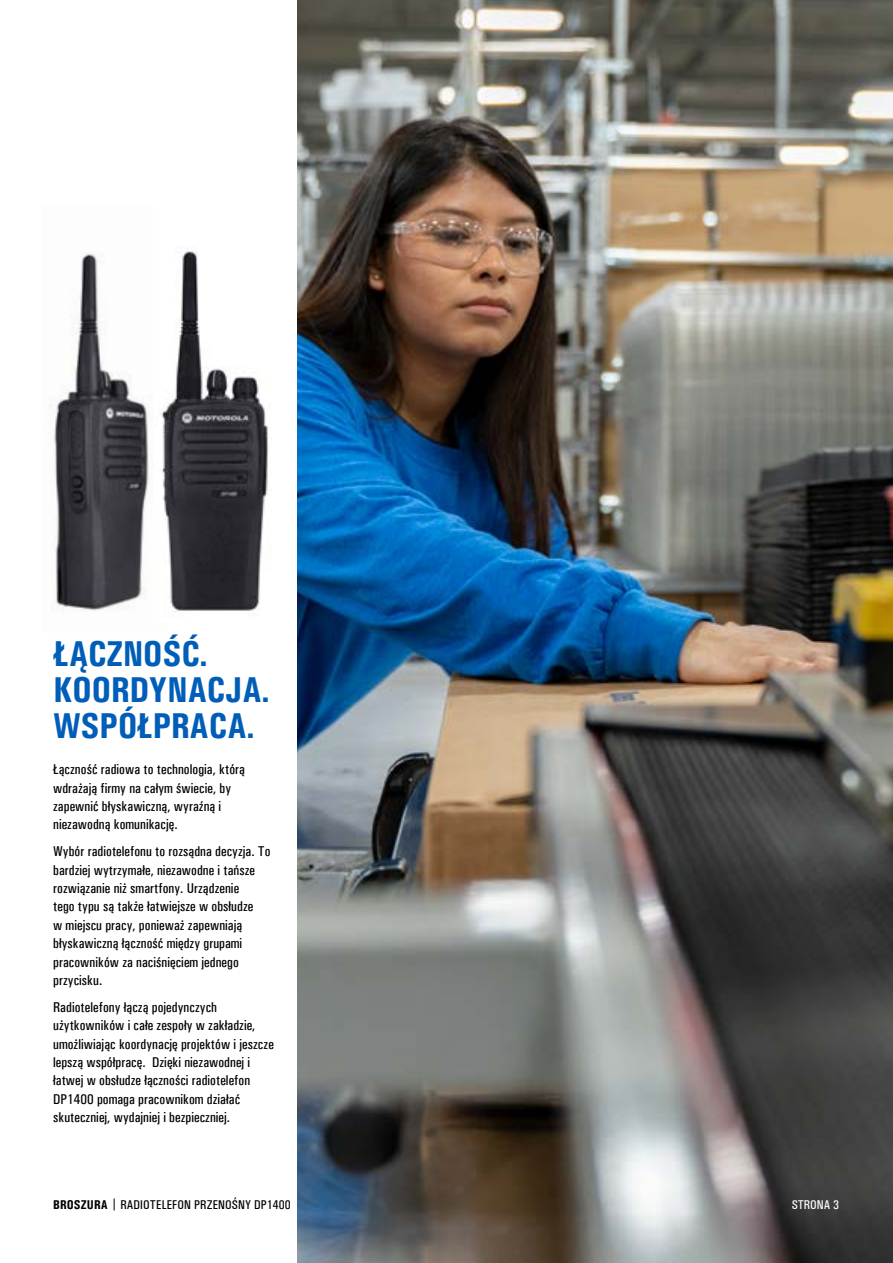
<style>
.page{position:relative;width:893px;height:1263px;background:#fff}
.page>*{position:absolute;margin:0;border:0;box-sizing:border-box;transform-origin:0 0}
.t1{font:700 36px/36px "Univers Condensed";letter-spacing:-.01em;color:#005eb8}
.t2{font:500 14.25px/18.3px "Univers Condensed";letter-spacing:.005em;color:#000}
.t3{font:500 12.75px "Univers Condensed";letter-spacing:.01em;color:#000}
.t4{font:500 12.75px "Univers Condensed";color:#fff}
.s1{font-weight:700}
</style>
<div class="page">
<img style="left:50px;top:253px;width:99px;height:358px">
<svg style="left:114px;top:1198px;width:1px;height:12px"></svg>
<img style="left:298px;top:0;width:595px;height:1263px">
<img style="left:161px;top:248px;width:107px;height:367px">
<h1 class="t1" style="left:53px;top:635px;width:218px">ŁĄCZNOŚĆ.<br>KOORDYNACJA.<br>WSPÓŁPRACA.</h1>
<p class="t2" style="left:53px;top:760px;width:193px">Łączność radiowa to technologia, którą wdrażają firmy na całym świecie, by zapewnić błyskawiczną, wyraźną i niezawodną komunikację.</p>
<p class="t2" style="left:53px;top:842px;width:219px">Wybór radiotelefonu to rozsądna decyzja. To bardziej wytrzymałe, niezawodne i tańsze rozwiązanie niż smartfony. Urządzenie<br>tego typu są także łatwiejsze w obsłudze<br>w miejscu pracy, ponieważ zapewniają błyskawiczną łączność między grupami pracowników za naciśnięciem jednego przycisku.</p>
<p class="t2" style="left:53px;top:998px;width:222px">Radiotelefony łączą pojedynczych użytkowników i całe zespoły w zakładzie, umożliwiając koordynację projektów i jeszcze lepszą współpracę. Dzięki niezawodnej i łatwej w obsłudze łączności radiotelefon DP1400 pomaga pracownikom działać skuteczniej, wydajniej i bezpieczniej.</p>
<p class="t3" style="left:53px;top:1197px;width:239px"><span class="s1">BROSZURA</span> RADIOTELEFON PRZENOŚNY DP1400</p>
<p class="t4" style="left:792px;top:1197px;width:49px">STRONA 3</p>
</div>
